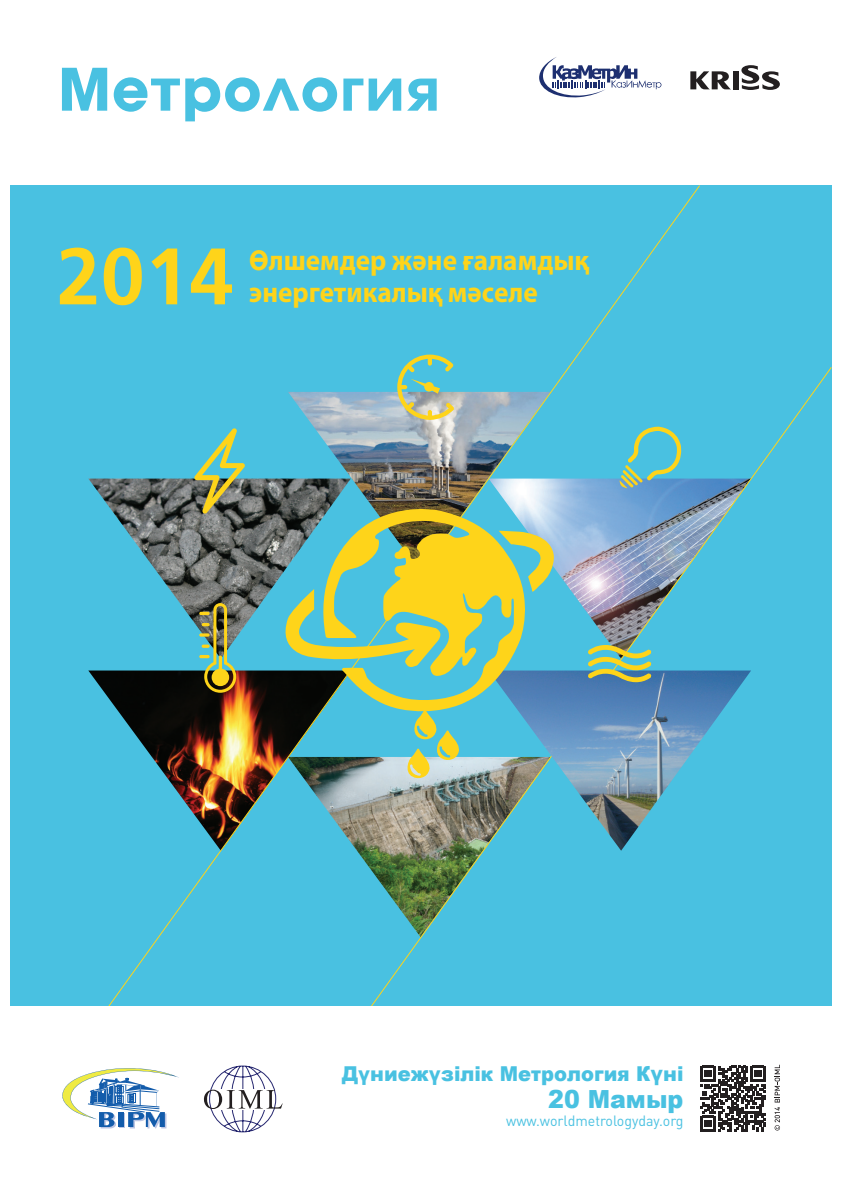
<style>
.page{position:relative;width:842px;height:1191px;background:#fff}
.page>*{position:absolute;margin:0;border:0;box-sizing:border-box;transform-origin:0 0}
.t1{font:700 79.9px "Frutiger LT Com";color:#fed41a}
.t2{font:700 58px "ITC Avant Garde Std";color:#49c1e1}
.t3{font:700 29px "Myriad Pro";color:#fed41a;scale:.94 1}
.t4{font:900 25px "Arial";color:#49c1e1;scale:.95 1}
.t5{font:900 20.5px "Arial";color:#49c1e1;scale:.95 1}
.t6{font:14.7px "DIN Pro";color:#49c1e1;scale:.96 1}
.s1{font-family:"Avant Garde CTT"}
.s2{font-family:"SM Myriad Pro Bold";font-weight:400}
.s3{font-family:"Verdana";font-weight:700;font-size:19.5px}
.s4{font-family:"Verdana";font-weight:700}
</style>
<div class="page">
<div style="left:10px;top:186px;width:821px;height:821px;background:#49c1e1"></div>
<svg style="left:701px;top:366px;width:131px;height:640px"></svg>
<img style="left:63px;top:185px;width:638px;height:821px">
<img style="left:488px;top:670px;width:263px;height:180px">
<svg style="left:397px;top:354px;width:57px;height:66px"></svg>
<svg style="left:199px;top:603px;width:37px;height:90px"></svg>
<div style="left:212px;top:668px;width:17px;height:18px;background:#fed41a;border-radius:50%"></div>
<hr style="left:219px;top:655px;width:3px;height:17px;background:#fed41a;border-radius:2px">
<svg style="left:588px;top:645px;width:63px;height:37px"></svg>
<svg style="left:194px;top:428px;width:51px;height:85px"></svg>
<svg style="left:620px;top:427px;width:61px;height:61px"></svg>
<div style="left:732px;top:71px;width:6px;height:18px;background:#231f20"></div>
<svg style="left:690px;top:71px;width:41px;height:18px"></svg>
<svg style="left:741px;top:65px;width:39px;height:25px"></svg>
<div style="left:0;top:1006px;width:841px;height:185px;background:#fff"></div>
<svg style="left:62px;top:1068px;width:117px;height:60px"></svg>
<svg style="left:204px;top:1065px;width:79px;height:67px"></svg>
<svg style="left:700px;top:1065px;width:66px;height:66px"></svg>
<svg style="left:775px;top:1064px;width:5px;height:66px"></svg>
<svg style="left:277px;top:589px;width:39px;height:81px"></svg>
<svg style="left:316px;top:498px;width:219px;height:218px"></svg>
<svg style="left:499px;top:531px;width:56px;height:62px"></svg>
<svg style="left:539px;top:57px;width:122px;height:41px"></svg>
<p class="t2" style="left:58px;top:52px;width:383px">Me<span class="s1">т</span>po<span class="s1">л</span>o<span class="s1">гия</span></p>
<p class="t1" style="left:57px;top:230px;width:178px">2014</p>
<p class="t3" style="left:249px;top:241px;width:363px"><span class="s2">Ө</span>лшемдер жә не <span class="s2">ғ</span>аламды<span class="s2">қ</span></p>
<p class="t3" style="left:249px;top:273px;width:308px">энергетикалы<span class="s2">қ</span> мә селе</p>
<p class="t5" style="left:342px;top:1058px;width:361px">Д<span class="s3">ү</span>ниеж<span class="s3">ү</span>зілік Метрология К<span class="s4">ү</span>ні</p>
<p class="t4" style="left:548px;top:1080px;width:144px">20 Мамыр</p>
<p class="t6" style="left:506px;top:1110px;width:186px">www.worldmetrologyday.org</p>
</div>
